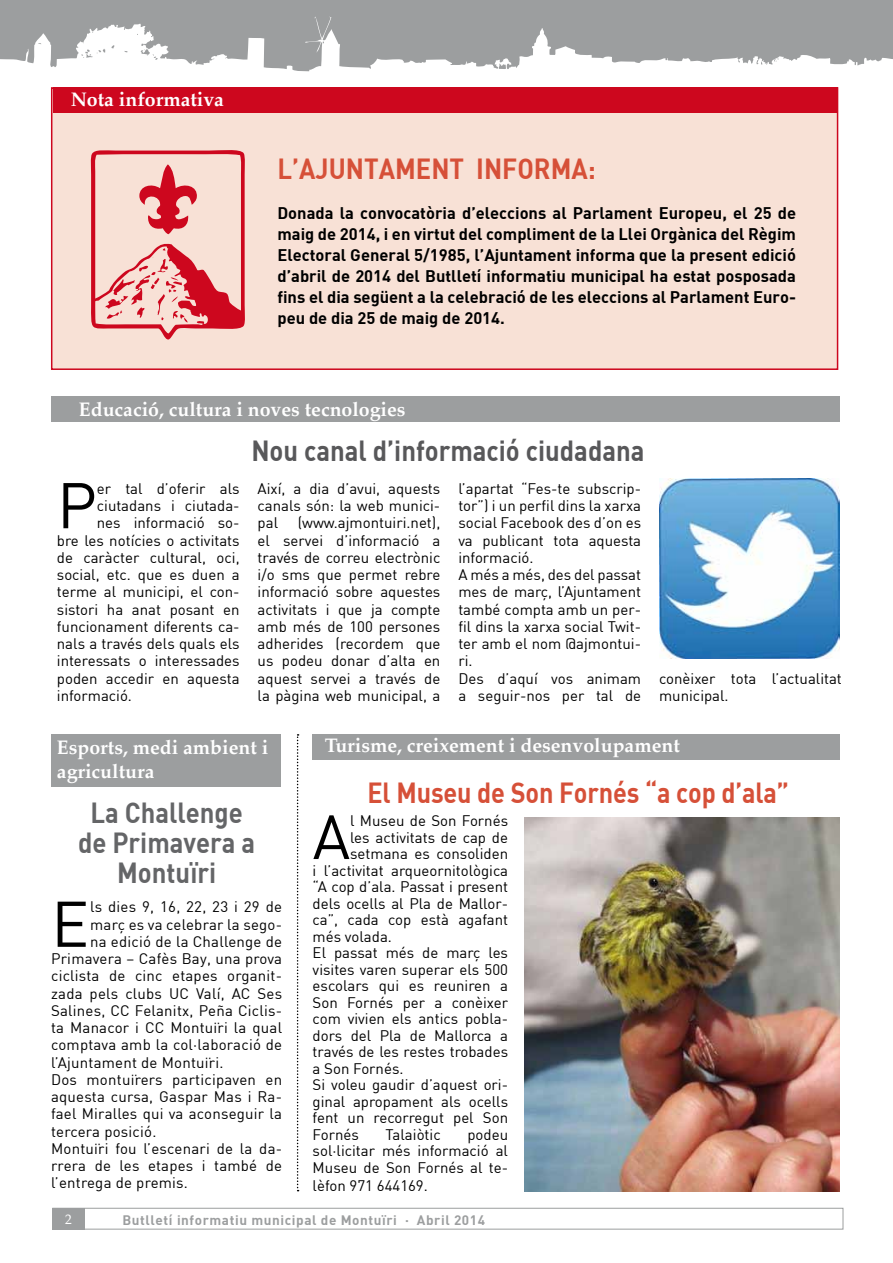
<style>
.page{position:relative;width:893px;height:1263px;background:#fff}
.page>*{position:absolute;margin:0;border:0;box-sizing:border-box;transform-origin:0 0}
.t1{font:63.45px "DIN";color:#000}
.t2{font:61.35px "DIN";color:#000}
.t3{font:28.5px/30px "DIN Bold";color:#646567;text-align:center;scale:.9 1}
.t4{font:28.5px "DIN Bold";color:#58585a;scale:.9 1}
.t5{font:28.5px "DIN Bold";letter-spacing:-.005em;color:#d65038;scale:.89 1}
.t6{font:28.5px "DIN Bold";letter-spacing:-.005em;color:#d65038;scale:.9 1}
.t7{font:700 19.5px/23.4px "Palatino";color:#fff}
.t8{font:16.5px/21px "DIN Bold";color:#000;text-align:justify}
.t9{font:15px/17.2px "DIN";color:#000;text-align:justify}
.t10{font:13.5px "DIN Bold";letter-spacing:.045em;color:#9c9e9f}
.t11{font:13.5px "Palatino";color:#fff}
</style>
<div class="page">
<div style="left:52px;top:1208px;width:791px;height:21px;border:1px solid #9c9e9f"></div>
<div style="left:52px;top:1208px;width:33px;height:21px;background:#9c9e9f"></div>
<div style="left:0;top:0;width:893px;height:86px;background:#9c9e9f"></div>
<svg style="left:0;top:16px;width:892px;height:70px"></svg>
<svg style="left:892px;top:59px;width:1px;height:27px"></svg>
<div style="left:51px;top:87px;width:787px;height:283px;background:#f8e1d6;border:2px solid #cd071e"></div>
<div style="left:53px;top:87px;width:784px;height:26px;background:#cd071e"></div>
<div style="left:51px;top:396px;width:788px;height:25px;background:#9c9e9f"></div>
<img style="left:660px;top:478px;width:180px;height:180px">
<svg style="left:90px;top:150px;width:155px;height:190px"></svg>
<div style="left:313px;top:734px;width:527px;height:26px;background:#9c9e9f"></div>
<img style="left:525px;top:817px;width:315px;height:374px">
<div style="left:52px;top:734px;width:229px;height:53px;background:#9c9e9f"></div>
<svg style="left:297px;top:734px;width:2px;height:457px"></svg>
<h3 class="t7" style="left:71px;top:87px;width:155px">Nota informativa</h3>
<h3 class="t6" style="left:277px;top:150px;width:355px">L’AJUNTAMENT I NFORMA:</h3>
<p class="t8" style="left:277px;top:202px;width:520px">Donada la convocatòria d’eleccions al Parlament Europeu, el 25 de maig de 2014, i en virtut del compliment de la Llei Orgànica del Règim Electoral General 5/1985, l’Ajuntament informa que la present edició d’abril de 2014 del Butlletí informatiu municipal ha estat posposada fins el dia següent a la celebració de les eleccions al Parlament Euro&shy;peu de dia 25 de maig de 2014.</p>
<h3 class="t7" style="left:79px;top:397px;width:328px">Educació, cultura i noves tecnologies</h3>
<h1 class="t1" style="left:57px;top:466px;width:41px">P</h1>
<p class="t9" style="left:97px;top:479px;width:144px">er tal d’oferir als</p>
<p class="t9" style="left:97px;top:497px;width:144px">ciutadans i ciutada-</p>
<p class="t9" style="left:97px;top:514px;width:144px">nes informació so-</p>
<p class="t9" style="left:57px;top:531px;width:184px">bre les notícies o activitats</p>
<p class="t9" style="left:57px;top:548px;width:184px">de caràcter cultural, oci,</p>
<p class="t9" style="left:57px;top:566px;width:184px">social, etc. que es duen a</p>
<p class="t9" style="left:57px;top:583px;width:184px">terme al municipi, el con-</p>
<p class="t9" style="left:57px;top:600px;width:184px">sistori ha anat posant en</p>
<p class="t9" style="left:57px;top:617px;width:184px">funcionament diferents ca-</p>
<p class="t9" style="left:57px;top:635px;width:184px">nals a través dels quals els</p>
<p class="t9" style="left:57px;top:652px;width:184px">interessats o interessades</p>
<p class="t9" style="left:57px;top:669px;width:184px">poden accedir en aquesta</p>
<p class="t9" style="left:57px;top:686px;width:77px">informació.</p>
<h3 class="t4" style="left:251px;top:432px;width:438px">Nou canal d’informació ciudadana</h3>
<p class="t9" style="left:258px;top:479px;width:184px">Així, a dia d’avui, aquests canals són: la web munici&shy;pal</p>
<p class="t9" style="left:258px;top:514px;width:184px;text-indent:40px">(www.ajmontuiri.net), el servei d’informació a través de correu electrònic i/o sms que permet rebre informació sobre aquestes activitats i que ja compte amb més de 100 persones adherides (recordem que us podeu donar d’alta en aquest servei a través de la pàgina web municipal, a</p>
<p class="t9" style="left:458px;top:479px;width:184px;text-align:left">l’apartat “Fes-te subscrip&shy;tor”) i un perfil dins la xarxa social Facebook des d’on es va publicant tota aquesta informació.<br>A més a més, des del passat mes de març, l’Ajuntament també compta amb un per&shy;fil dins la xarxa social Twit&shy;ter amb el nom @ajmontui&shy;ri.<br>Des d’aquí vos animam a seguir-nos per tal de</p>
<p class="t9" style="left:659px;top:670px;width:184px">conèixer tota l’actualitat municipal.</p>
<h3 class="t7" style="left:57px;top:735px;width:213px">Esports, medi ambient i agricultura</h3>
<h3 class="t3" style="left:78px;top:796px;width:198px">La Challenge de Primavera a<br>M ontuïri</h3>
<h1 class="t1" style="left:51px;top:884px;width:40px">E</h1>
<p class="t9" style="left:90px;top:898px;width:193px">ls dies 9, 16, 22, 23 i 29 de</p>
<p class="t9" style="left:90px;top:915px;width:194px">març es va celebrar la sego-</p>
<p class="t9" style="left:90px;top:932px;width:194px">na edició de la Challenge de</p>
<p class="t9" style="left:51px;top:950px;width:233px">Primavera – Cafès Bay, una prova</p>
<p class="t9" style="left:51px;top:967px;width:233px">ciclista de cinc etapes organit-</p>
<p class="t9" style="left:51px;top:984px;width:233px">zada pels clubs UC Valí, AC Ses</p>
<p class="t9" style="left:51px;top:1001px;width:233px">Salines, CC Felanitx, Peña Ciclis-</p>
<p class="t9" style="left:51px;top:1019px;width:233px">ta Manacor i CC Montuïri la qual</p>
<p class="t9" style="left:51px;top:1036px;width:233px">comptava amb la col·laboració de</p>
<p class="t9" style="left:51px;top:1053px;width:174px">l’Ajuntament de Montuïri.</p>
<p class="t9" style="left:51px;top:1070px;width:233px">Dos montuïrers participaven en</p>
<p class="t9" style="left:51px;top:1088px;width:233px">aquesta cursa, Gaspar Mas i Ra-</p>
<p class="t9" style="left:51px;top:1105px;width:233px">fael Miralles qui va aconseguir la</p>
<p class="t9" style="left:51px;top:1122px;width:107px">tercera posició.</p>
<p class="t9" style="left:51px;top:1139px;width:233px">Montuïri fou l’escenari de la da-</p>
<p class="t9" style="left:51px;top:1157px;width:233px">rrera de les etapes i també de</p>
<p class="t9" style="left:51px;top:1174px;width:138px">l’entrega de premis.</p>
<h3 class="t7" style="left:325px;top:733px;width:356px">Turisme, creixement i desenvolupament</h3>
<h3 class="t5" style="left:367px;top:774px;width:475px">El M useu de Son Fornés “a cop d’ala”</h3>
<h2 class="t2" style="left:313px;top:798px;width:39px">A</h2>
<p class="t9" style="left:350px;top:812px;width:159px">l Museu de Son Fornés</p>
<p class="t9" style="left:350px;top:828px;width:159px">les activitats de cap de</p>
<p class="t9" style="left:350px;top:845px;width:159px">setmana es consoliden</p>
<p class="t9" style="left:313px;top:861px;width:197px">i l’activitat arqueornitològica</p>
<p class="t9" style="left:313px;top:878px;width:197px">“A cop d’ala. Passat i present</p>
<p class="t9" style="left:313px;top:894px;width:197px">dels ocells al Pla de Mallor-</p>
<p class="t9" style="left:313px;top:911px;width:197px">ca”, cada cop està agafant</p>
<p class="t9" style="left:313px;top:927px;width:81px">més volada.</p>
<p class="t9" style="left:313px;top:944px;width:197px">El passat més de març les</p>
<p class="t9" style="left:313px;top:960px;width:197px">visites varen superar els 500</p>
<p class="t9" style="left:313px;top:977px;width:197px">escolars qui es reuniren a</p>
<p class="t9" style="left:313px;top:993px;width:197px">Son Fornés per a conèixer</p>
<p class="t9" style="left:313px;top:1010px;width:197px">com vivien els antics pobla-</p>
<p class="t9" style="left:313px;top:1026px;width:197px">dors del Pla de Mallorca a</p>
<p class="t9" style="left:313px;top:1043px;width:197px">través de les restes trobades</p>
<p class="t9" style="left:313px;top:1059px;width:92px">a Son Fornés.</p>
<p class="t9" style="left:313px;top:1076px;width:197px">Si voleu gaudir d’aquest ori-</p>
<p class="t9" style="left:313px;top:1092px;width:197px">ginal apropament als ocells</p>
<p class="t9" style="left:313px;top:1109px;width:197px">fent un recorregut pel Son</p>
<p class="t9" style="left:313px;top:1125px;width:48px">Fornés</p>
<p class="t9" style="left:386px;top:1125px;width:57px">Talaiòtic</p>
<p class="t9" style="left:313px;top:1125px;width:197px;line-height:16.5px;text-indent:155px">podeu sol·licitar més informació al Museu de Son Fornés al te-</p>
<p class="t9" style="left:313px;top:1176px;width:117px">lèfon 971 644169.</p>
<p class="t11" style="left:65px;top:1209px;width:8px">2</p>
<p class="t10" style="left:122px;top:1211px;width:364px">Butlletí informatiu municipal de Montuïri · Abril 2014</p>
</div>
